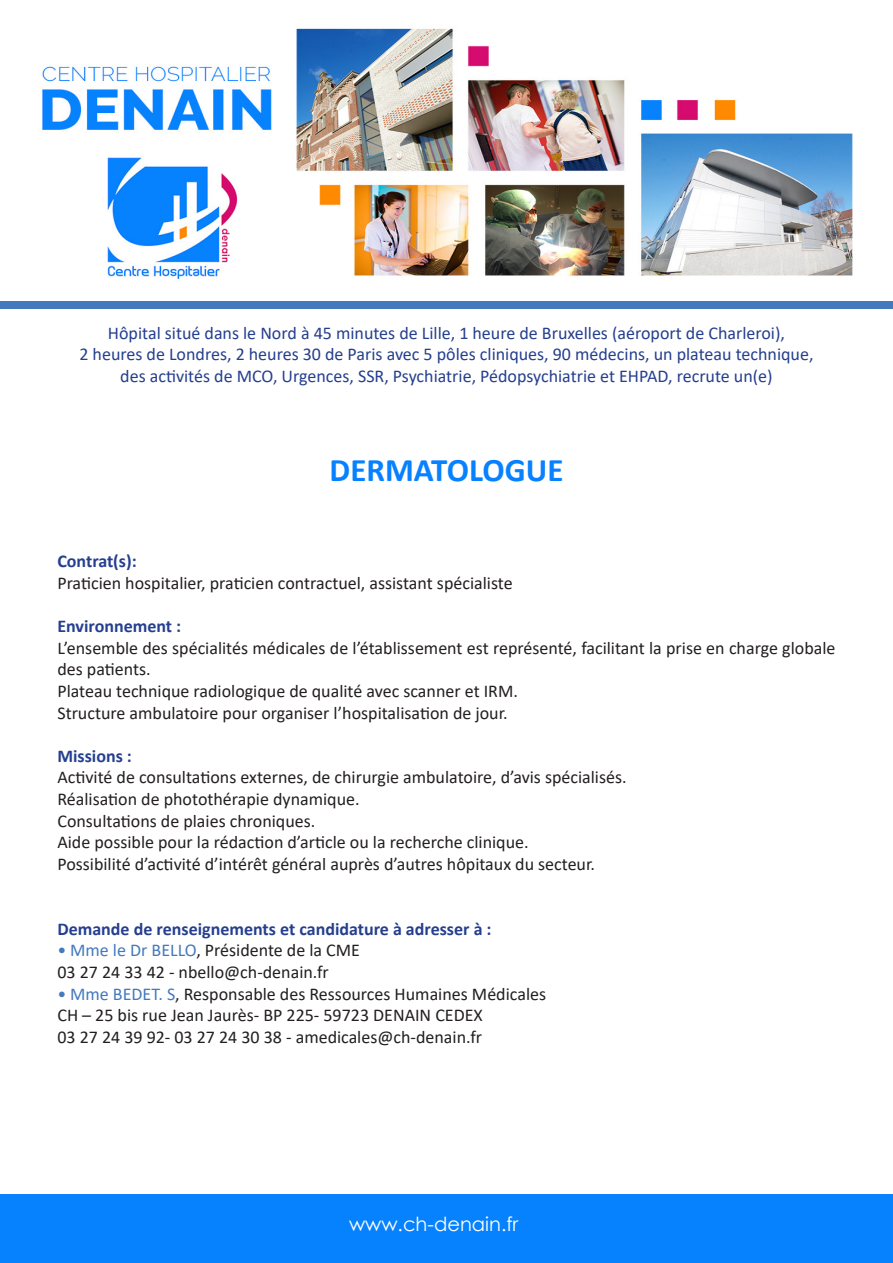
<style>
.page{position:relative;width:893px;height:1263px;background:#fff}
.page>*{position:absolute;margin:0;border:0;box-sizing:border-box;transform-origin:0 0}
.t1{font:700 33px "Calibri";color:#0781ff}
.t2{font:19.5px "Century Gothic";color:#fff}
.t3{font:18px/21.6px "Calibri";color:#231f20}
.t4{font:18px/21.6px "Calibri";color:#253f8e;text-align:center}
.t5{font:700 18px "Calibri";color:#253f8e}
.s1{color:#4379bd}
</style>
<div class="page">
<img style="left:39px;top:28px;width:814px;height:248px">
<img style="left:91px;top:145px;width:156px;height:134px">
<div style="left:0;top:301px;width:893px;height:7px;background:#4379bd"></div>
<div style="left:0;top:1195px;width:893px;height:68px;background:#0682fe"></div>
<p class="t4" style="left:108px;top:322px;width:679px">Hôpital situé dans le Nord à 45 minutes de Lille, 1 heure de Bruxelles (aéroport de Charleroi),</p>
<p class="t4" style="left:79px;top:343px;width:736px">2 heures de Londres, 2 heures 30 de Paris avec 5 pôles cliniques, 90 médecins, un plateau technique, des activités de MCO, Urgences, SSR, Psychiatrie, Pédopsychiatrie et EHPAD, recrute un(e)</p>
<p class="t1" style="left:330px;top:447px;width:235px">DERMATOLOGUE</p>
<p class="t5" style="left:57px;top:549px;width:81px">Contrat(s):</p>
<p class="t3" style="left:57px;top:572px;width:457px">Praticien hospitalier, praticien contractuel, assistant spécialiste</p>
<p class="t5" style="left:57px;top:613px;width:125px">Environnement :</p>
<p class="t3" style="left:57px;top:637px;width:780px">L’ensemble des spécialités médicales de l’établissement est représenté, facilitant la prise en charge globale des patients.</p>
<p class="t3" style="left:57px;top:680px;width:462px">Plateau technique radiologique de qualité avec scanner et IRM.</p>
<p class="t3" style="left:57px;top:701px;width:452px">Structure ambulatoire pour organiser l’hospitalisation de jour.</p>
<p class="t5" style="left:57px;top:743px;width:76px">Missions :</p>
<p class="t3" style="left:57px;top:766px;width:571px">Activité de consultations externes, de chirurgie ambulatoire, d’avis spécialisés.</p>
<p class="t3" style="left:57px;top:788px;width:304px">Réalisation de photothérapie dynamique.</p>
<p class="t3" style="left:57px;top:809px;width:259px">Consultations de plaies chroniques.</p>
<p class="t3" style="left:57px;top:831px;width:473px">Aide possible pour la rédaction d’article ou la recherche clinique.</p>
<p class="t3" style="left:57px;top:853px;width:539px">Possibilité d’activité d’intérêt général auprès d’autres hôpitaux du secteur.</p>
<p class="t5" style="left:57px;top:916px;width:436px">Demande de renseignements et candidature à adresser à :</p>
<p class="t3" style="left:57px;top:939px;width:304px"><span class="s1">• Mme le Dr BELLO</span>, Présidente de la CME</p>
<p class="t3" style="left:57px;top:961px;width:273px">03 27 24 33 42 - nbello@ch-denain.fr</p>
<p class="t3" style="left:57px;top:982px;width:490px"><span class="s1">• Mme BEDET. S</span>, Responsable des Ressources Humaines Médicales</p>
<p class="t3" style="left:57px;top:1004px;width:427px">CH – 25 bis rue Jean Jaurès- BP 225- 59723 DENAIN CEDEX</p>
<p class="t3" style="left:57px;top:1025px;width:426px">03 27 24 39 92- 03 27 24 30 38 - amedicales@ch-denain.fr</p>
<p class="t2" style="left:349px;top:1210px;width:171px">www.ch-denain.fr</p>
</div>
